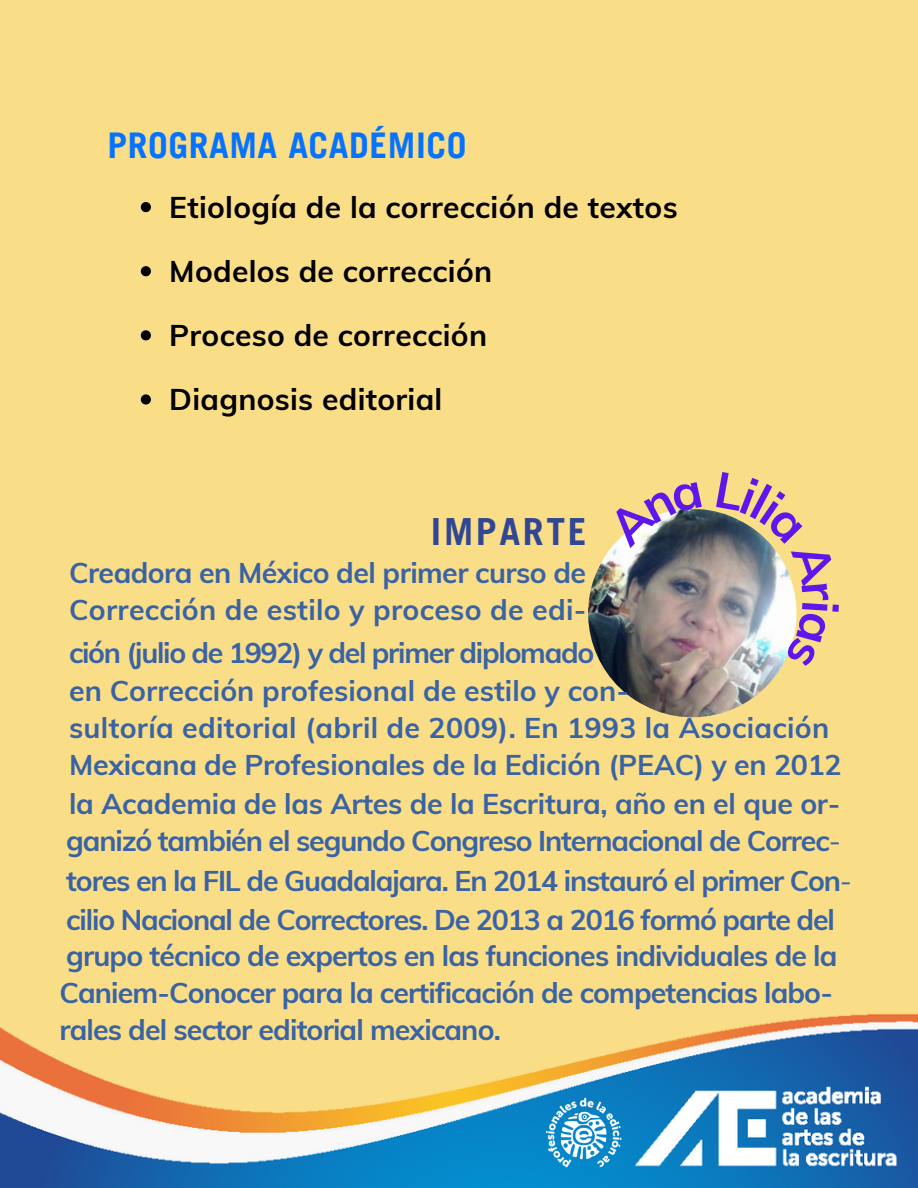
<style>
.page{position:relative;width:918px;height:1188px;background:#fadd87}
.page>*{position:absolute;margin:0;border:0;box-sizing:border-box;transform-origin:0 0}
.t1{font:700 37.5px "Trade Gothic LT Pro";letter-spacing:.07em;color:#314793}
.t2{font:700 35.4px "Trade Gothic LT Pro";letter-spacing:.015em;color:#0573ff}
.t3{font:700 30px "Muli";letter-spacing:.01em;color:#000}
.t4{font:700 28.5px/39.3px "Muli";letter-spacing:-.03em;color:#3963a4}
.t5{font:700 28.5px/39.3px "Muli";letter-spacing:-.01em;color:#3963a4}
.t6{font:700 28.5px "Muli";letter-spacing:.01em;color:#3963a4}
.t7{font:700 28.5px "Muli";color:#3963a4}
</style>
<div class="page">
<img style="left:0;top:1014px;width:918px;height:174px">
<svg style="left:141px;top:202px;width:10px;height:10px"></svg>
<svg style="left:141px;top:266px;width:10px;height:10px"></svg>
<svg style="left:141px;top:330px;width:10px;height:10px"></svg>
<svg style="left:141px;top:394px;width:10px;height:11px"></svg>
<img style="left:588px;top:509px;width:193px;height:209px">
<img style="left:540px;top:1096px;width:96px;height:84px">
<svg style="left:605px;top:508px;width:97px;height:40px"></svg>
<img style="left:716px;top:509px;width:81px;height:159px">
<p class="t2" style="left:107px;top:133px;width:361px">PROGRAMA ACADÉMICO</p>
<p class="t3" style="left:169px;top:188px;width:510px">Etiología de la corrección de textos</p>
<p class="t3" style="left:169px;top:252px;width:324px">Modelos de corrección</p>
<p class="t3" style="left:169px;top:316px;width:319px">Proceso de corrección</p>
<h1 class="t3" style="left:169px;top:380px;width:275px">Diagnosis editorial</h1>
<h1 class="t1" style="left:431px;top:518px;width:157px">IMPARTE</h1>
<p class="t4" style="left:69px;top:554px;width:519px;line-height:37.2px">Creadora en México del primer curso de<br>Corrección de estilo y proceso de edi-</p>
<p class="t4" style="left:69px;top:633px;width:527px">ción (julio de 1992) y del primer diplomado</p>
<p class="t7" style="left:69px;top:672px;width:561px">en Corrección profesional de estilo y con-</p>
<p class="t6" style="left:69px;top:709px;width:762px">sultoría editorial (abril de 2009). En 1993 la Asociación</p>
<p class="t5" style="left:69px;top:744px;width:774px">Mexicana de Profesionales de la Edición (PEAC) y en 2012 la Academia de las Artes de la Escritura, año en el que or-</p>
<p class="t4" style="left:66px;top:821px;width:787px">ganizó también el segundo Congreso Internacional de Correc&shy;tores en la FIL de Guadalajara. En 2014 instauró el primer Con&shy;cilio Nacional de Correctores. De 2013 a 2016 formó parte del</p>
<p class="t4" style="left:59px;top:937px;width:780px;line-height:36.6px">grupo técnico de expertos en las funciones individuales de la<br>Caniem-Conocer para la certificación de competencias labo&shy;rales del sector editorial mexicano.</p>
</div>
